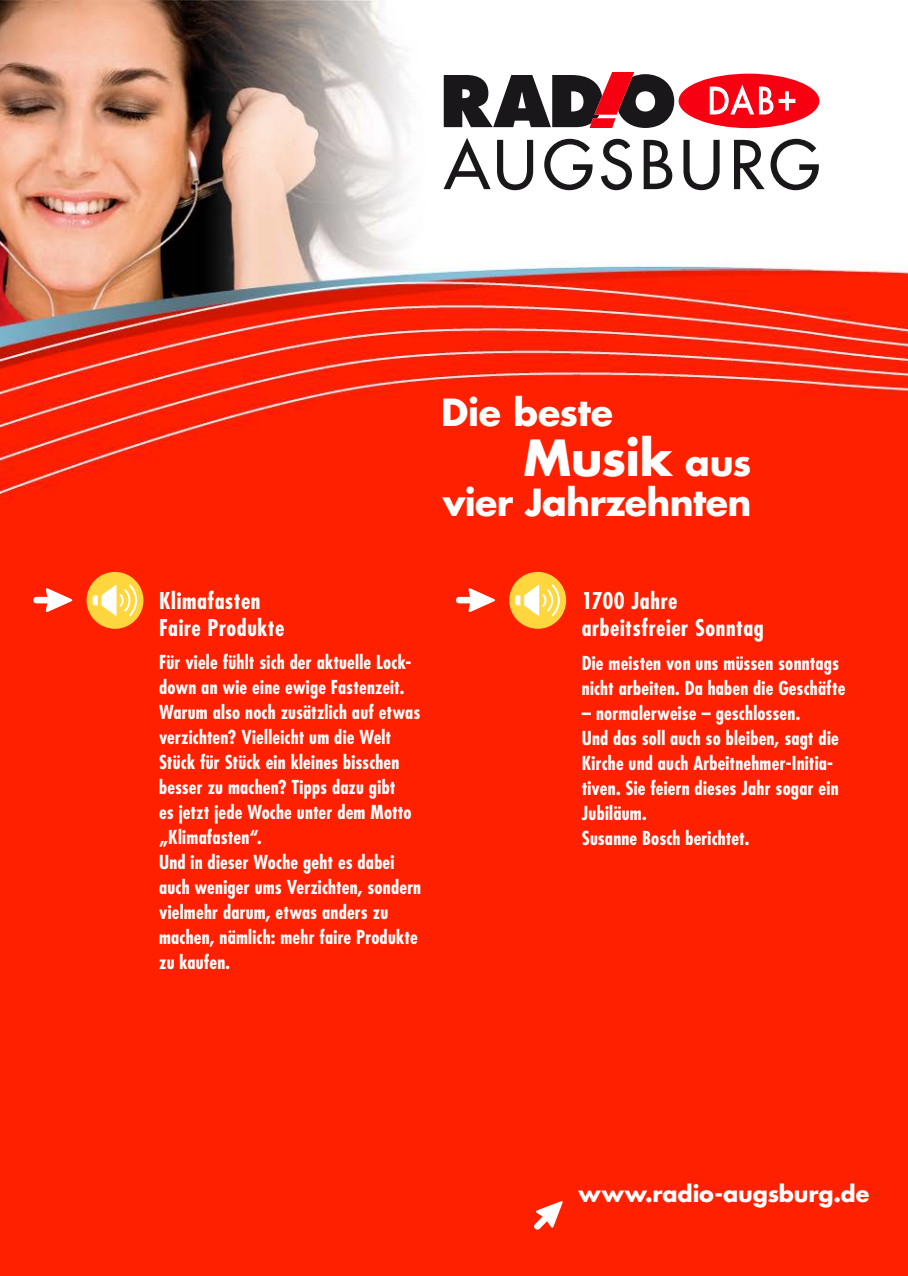
<style>
.page{position:relative;width:908px;height:1276px;background:#fff}
.page>*{position:absolute;margin:0;border:0;box-sizing:border-box;transform-origin:0 0}
.t1{font:700 48.5px "Futura Std";letter-spacing:-.015em;color:#fff}
.t2{font:700 36.38px "Futura Std";letter-spacing:-.015em;color:#fff}
.t3{font:700 condensed 22.5px/27px "Futura Std";letter-spacing:.025em;color:#fff}
.t4{font:700 22.25px "Futura Std";letter-spacing:-.005em;color:#fff}
.t5{font:700 condensed 18.75px/25px "Futura Std";letter-spacing:.01em;color:#fff}
.s1{font-size:36.38px}
</style>
<div class="page">
<img style="left:0;top:0;width:907px;height:1276px">
<div style="left:678px;top:74px;width:141px;height:54px;background:#f70011;border-radius:50%"></div>
<svg style="left:443px;top:138px;width:375px;height:52px"></svg>
<svg style="left:443px;top:72px;width:231px;height:56px"></svg>
<svg style="left:709px;top:84px;width:86px;height:31px"></svg>
<svg style="left:532px;top:1200px;width:31px;height:31px"></svg>
<div style="left:509px;top:572px;width:57px;height:57px;background:#ffd63d;border-radius:50%"></div>
<svg style="left:515px;top:582px;width:45px;height:36px"></svg>
<svg style="left:456px;top:587px;width:40px;height:26px"></svg>
<div style="left:86px;top:572px;width:57px;height:57px;background:#ffd63d;border-radius:50%"></div>
<svg style="left:93px;top:582px;width:45px;height:36px"></svg>
<svg style="left:33px;top:587px;width:41px;height:26px"></svg>
<p class="t2" style="left:441px;top:388px;width:173px">Die beste</p>
<p class="t1" style="left:523px;top:425px;width:229px">Musik <span class="s1">aus</span></p>
<p class="t2" style="left:442px;top:478px;width:310px">vier Jahrzehnten</p>
<p class="t3" style="left:159px;top:587px;width:127px">Klimafasten<br>Faire Produkte</p>
<p class="t5" style="left:159px;top:649px;width:263px">Für viele fühlt sich der aktuelle Lock&shy;down an wie eine ewige Fastenzeit.<br>Warum also noch zusätzlich auf etwas verzichten? Vielleicht um die Welt<br>Stück für Stück ein kleines bisschen besser zu machen? Tipps dazu gibt<br>es jetzt jede Woche unter dem Motto „Klimafasten“.<br>Und in dieser Woche geht es dabei auch weniger ums Verzichten, sondern vielmehr darum, etwas anders zu machen, nämlich: mehr faire Produkte zu kaufen.</p>
<p class="t3" style="left:581px;top:587px;width:183px">1700 Jahre arbeitsfreier Sonntag</p>
<p class="t5" style="left:581px;top:650px;width:265px">Die meisten von uns müssen sonntags nicht arbeiten. Da haben die Geschäfte</p>
<p class="t5" style="left:581px;top:700px;width:258px">– normalerweise – geschlossen.<br>Und das soll auch so bleiben, sagt die<br>Kirche und auch Arbeitnehmer-Initia&shy;tiven. Sie feiern dieses Jahr sogar ein<br>Jubiläum.<br>Susanne Bosch berichtet.</p>
<p class="t4" style="left:578px;top:1178px;width:292px">www.radio-augsburg.de</p>
</div>
